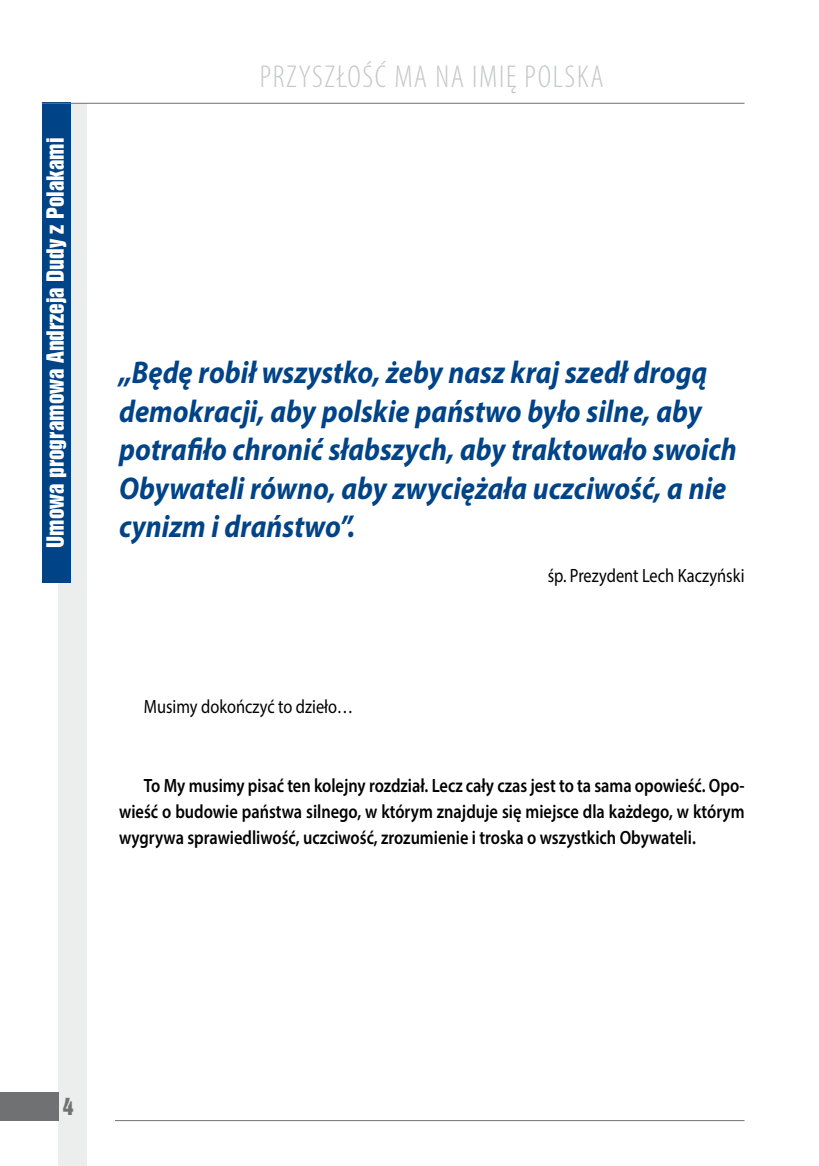
<style>
.page{position:relative;width:819px;height:1166px;background:#fff}
.page>*{position:absolute;margin:0;border:0;box-sizing:border-box;transform-origin:0 0}
.t1{font:300 condensed 31.68px "Myriad Pro";letter-spacing:.05em;color:#c6c7c8}
.t2{font:italic 700 31.5px/38.5px "Myriad Pro";color:#004387;scale:.9 1}
.t3{font:19.78px "Swis 921 PL";color:#fff}
.t4{font:19.78px "Swis 921 PL";color:#707172}
.t5{font:600 19.25px/26.2px "Myriad Pro";color:#000;text-align:justify;scale:.85 1}
.t6{font:19.25px "Myriad Pro";color:#000;scale:.85 1}
</style>
<div class="page">
<div style="left:59px;top:103px;width:28px;height:1063px;background:#eceded"></div>
<div style="left:42px;top:103px;width:29px;height:480px;background:#004387"></div>
<div style="left:0;top:1092px;width:59px;height:29px;background:#707172"></div>
<hr style="left:42px;top:103px;width:702px;height:1px;background:#707172">
<hr style="left:115px;top:1120px;width:629px;height:1px;background:#707172">
<p class="t3" style="left:41px;top:548px;width:411px;rotate:-90deg">Umowa programowa Andrzeja Dudy z Polakami</p>
<h1 class="t1" style="left:260px;top:58px;width:345px">PRZYSZŁOŚĆ MA NA IMIĘ POLSKA</h1>
<h2 class="t2" style="left:119px;top:352px;width:688px">„Będę robił wszystko, żeby nasz kraj szedł drogą demokracji, aby polskie państwo było silne, aby potrafiło chronić słabszych, aby traktowało swoich Obywateli równo, aby zwyciężała uczciwość, a nie cynizm i draństwo”.</h2>
<p class="t6" style="left:547px;top:563px;width:233px">śp. Prezydent Lech Kaczyński</p>
<p class="t6" style="left:144px;top:695px;width:247px">Musimy dokończyć to dzieło…</p>
<p class="t5" style="left:119px;top:772px;width:737px;text-indent:25px">To My musimy pisać ten kolejny rozdział. Lecz cały czas jest to ta sama opowieść. Opo&shy;wieść o budowie państwa silnego, w którym znajduje się miejsce dla każdego, w którym wygrywa sprawiedliwość, uczciwość, zrozumienie i troska o wszystkich Obywateli.</p>
<p class="t4" style="left:63px;top:1092px;width:12px">4</p>
</div>
